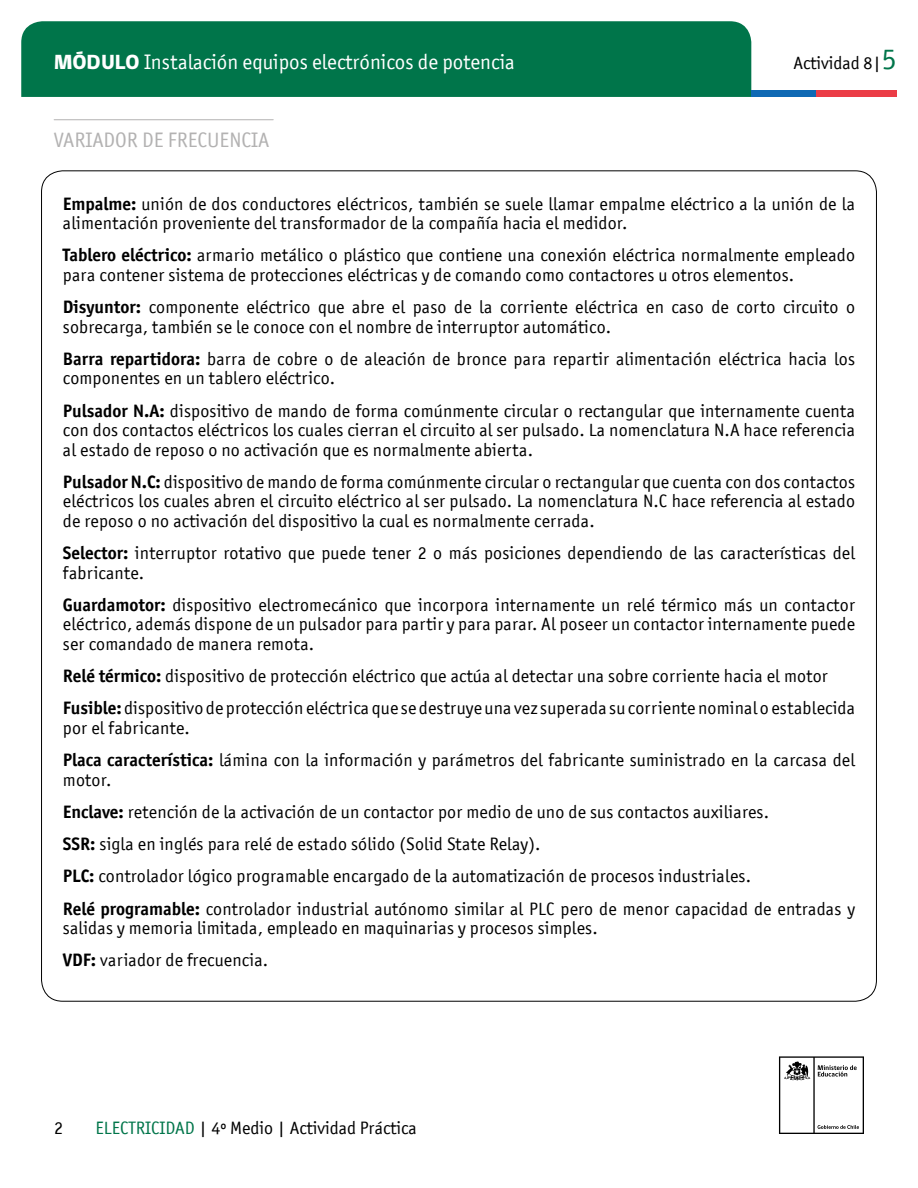
<style>
.page{position:relative;width:918px;height:1188px;background:#fff}
.page>*{position:absolute;margin:0;border:0;box-sizing:border-box;transform-origin:0 0}
.t1{font:21px "Officina San ITC";color:#fff}
.t2{font:21px "Officina San ITC";color:#b3b2b2}
.t3{font:18px/19.5px "Officina San ITC";letter-spacing:.01em;color:#000}
.s1{font-family:"gob CL";font-weight:800}
.s2{font-size:30px;color:#00754a}
.s3{font-weight:700}
.s4{color:#00754a}
</style>
<div class="page">
<hr style="left:54px;top:119px;width:219px;height:1px;background:#b3b2b2">
<div style="left:21px;top:21px;width:730px;height:76px;background:#00754a"></div>
<div style="left:751px;top:90px;width:65px;height:7px;background:#0f69b4"></div>
<div style="left:816px;top:90px;width:81px;height:7px;background:#eb3c46"></div>
<svg style="left:779px;top:1056px;width:85px;height:78px"></svg>
<p class="t1" style="left:54px;top:50px;width:462px"><span class="s1">MÓDULO</span> Instalación equipos electrónicos de potencia</p>
<p class="t3" style="left:794px;top:54px;width:105px">Actividad 8|<span class="s2">5</span></p>
<p class="t2" style="left:54px;top:128px;width:217px">VARIADOR DE FRECUENCIA</p>
<p class="t3" style="left:63px;top:194px;width:794px"><span class="s3">Empalme:</span> unión de dos conductores eléctricos, también se suele llamar empalme eléctrico a la unión de la alimentación proveniente del transformador de la compañía hacia el medidor.</p>
<p class="t3" style="left:63px;top:246px;width:794px"><span class="s3">Tablero eléctrico:</span> armario metálico o plástico que contiene una conexión eléctrica normalmente empleado para contener sistema de protecciones eléctricas y de comando como contactores u otros elementos.</p>
<p class="t3" style="left:63px;top:297px;width:794px"><span class="s3">Disyuntor:</span> componente eléctrico que abre el paso de la corriente eléctrica en caso de corto circuito o sobrecarga, también se le conoce con el nombre de interruptor automático.</p>
<p class="t3" style="left:63px;top:349px;width:794px"><span class="s3">Barra repartidora:</span> barra de cobre o de aleación de bronce para repartir alimentación eléctrica hacia los componentes en un tablero eléctrico.</p>
<p class="t3" style="left:63px;top:401px;width:794px;text-align:justify"><span class="s3">Pulsador N.A:</span> dispositivo de mando de forma comúnmente circular o rectangular que internamente cuenta con dos contactos eléctricos los cuales cierran el circuito al ser pulsado. La nomenclatura N.A hace referencia al estado de reposo o no activación que es normalmente abierta.</p>
<p class="t3" style="left:63px;top:472px;width:794px;text-align:justify"><span class="s3">Pulsador N.C:</span> dispositivo de mando de forma comúnmente circular o rectangular que cuenta con dos contactos eléctricos los cuales abren el circuito eléctrico al ser pulsado. La nomenclatura N.C hace referencia al estado de reposo o no activación del dispositivo la cual es normalmente cerrada.</p>
<p class="t3" style="left:63px;top:543px;width:794px"><span class="s3">Selector:</span> interruptor rotativo que puede tener 2 o más posiciones dependiendo de las características del fabricante.</p>
<p class="t3" style="left:63px;top:595px;width:794px;text-align:justify"><span class="s3">Guardamotor:</span> dispositivo electromecánico que incorpora internamente un relé térmico más un contactor eléctrico, además dispone de un pulsador para partir y para parar. Al poseer un contactor internamente puede ser comandado de manera remota.</p>
<p class="t3" style="left:63px;top:660px;width:794px;line-height:32.2px"><span class="s3">Relé térmico:</span> dispositivo de protección eléctrico que actúa al detectar una sobre corriente hacia el motor<br><span class="s3">Fusible:</span> dispositivo de protección eléctrica que se destruye una vez superada su corriente nominal o establecida</p>
<p class="t3" style="left:63px;top:712px;width:794px;line-height:32.2px">por el fabricante.<br><span class="s3">Placa característica:</span> lámina con la información y parámetros del fabricante suministrado en la carcasa del</p>
<p class="t3" style="left:63px;top:763px;width:794px;line-height:32.2px">motor.<br><span class="s3">Enclave:</span> retención de la activación de un contactor por medio de uno de sus contactos auxiliares.<br><span class="s3">SSR:</span> sigla en inglés para relé de estado sólido (Solid State Relay).<br><span class="s3">PLC:</span> controlador lógico programable encargado de la automatización de procesos industriales.<br><span class="s3">Relé programable:</span> controlador industrial autónomo similar al PLC pero de menor capacidad de entradas y</p>
<p class="t3" style="left:63px;top:912px;width:536px;line-height:32.2px">salidas y memoria limitada, empleado en maquinarias y procesos simples.<br><span class="s3">VDF:</span> variador de frecuencia.</p>
<p class="t3" style="left:54px;top:1118px;width:10px">2</p>
<p class="t3" style="left:95px;top:1118px;width:323px"><span class="s4">ELECTRICIDAD</span> | 4º Medio | Actividad Práctica</p>
</div>
